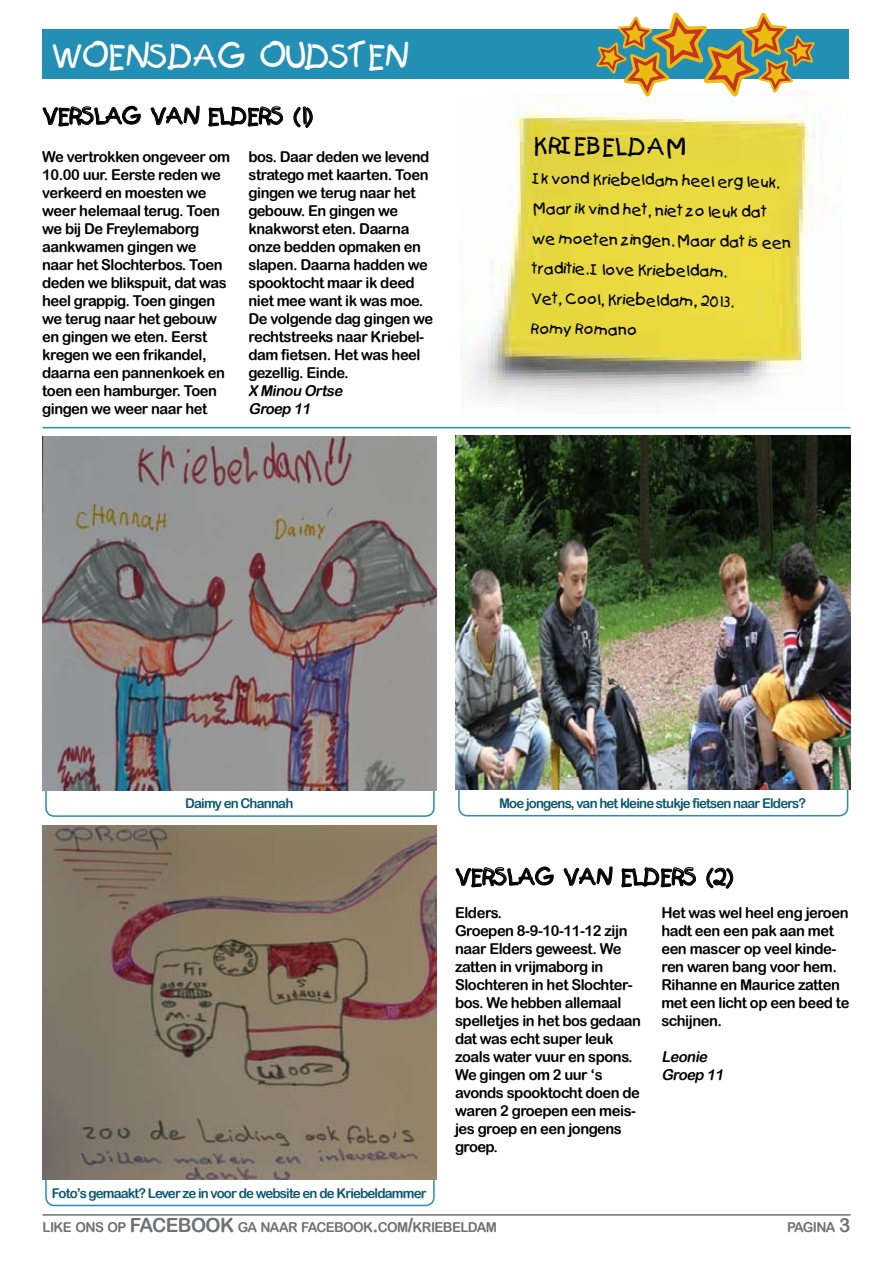
<style>
.page{position:relative;width:893px;height:1263px;background:#fff}
.page>*{position:absolute;margin:0;border:0;box-sizing:border-box;transform-origin:0 0}
.t1{font:33px "Kids Plain";letter-spacing:-.05em;color:#fff}
.t2{font:24px "Kids Plain";color:#000}
.t3{font:22.5px "Kids Plain";letter-spacing:-.05em;color:#000}
.t4{font:15px/18px "Arial Rounded MT Bold";letter-spacing:-.03em;color:#000}
.t5{font:15px/30px "Kids Plain";color:#000}
.t6{font:italic 15px/18px "Arial Rounded MT Bold";color:#000}
.t7{font:13.65px "Arial Rounded MT Bold";letter-spacing:-.045em;color:#707173}
.t8{font:13.5px "Arial Rounded MT Bold";letter-spacing:-.06em;color:#0c5870}
.s1{font-size:19.5px}
</style>
<div class="page">
<hr style="left:43px;top:1214px;width:807px;height:2px;background:#707173">
<div style="left:43px;top:29px;width:806px;height:50px;background:#248fb4"></div>
<img style="left:460px;top:109px;width:366px;height:295px">
<hr style="left:43px;top:427px;width:807px;height:1px;background:#248fb4">
<svg style="left:596px;top:12px;width:219px;height:117px"></svg>
<svg style="left:42px;top:105px;width:99px;height:22px"></svg>
<svg style="left:150px;top:105px;width:50px;height:21px"></svg>
<svg style="left:208px;top:106px;width:76px;height:21px"></svg>
<svg style="left:293px;top:106px;width:20px;height:22px"></svg>
<div style="left:458px;top:777px;width:390px;height:39px;border:2px solid #248fb4;border-radius:9px"></div>
<img style="left:456px;top:436px;width:394px;height:354px">
<div style="left:45px;top:1167px;width:390px;height:39px;border:2px solid #248fb4;border-radius:9px"></div>
<img style="left:43px;top:826px;width:394px;height:354px">
<div style="left:45px;top:778px;width:390px;height:39px;border:2px solid #248fb4;border-radius:9px"></div>
<img style="left:43px;top:436px;width:394px;height:354px">
<svg style="left:455px;top:866px;width:99px;height:22px"></svg>
<svg style="left:563px;top:866px;width:50px;height:20px"></svg>
<svg style="left:621px;top:867px;width:75px;height:21px"></svg>
<svg style="left:706px;top:867px;width:28px;height:22px"></svg>
<h1 class="t1" style="left:52px;top:35px;width:358px">WOENSDAG OUDSTEN</h1>
<h3 class="t3" style="left:43px;top:102px;width:274px">VERSLAG VAN ELDERS (1)</h3>
<p class="t4" style="left:42px;top:147px;width:190px">We vertrokken ongeveer om<br>10.00 uur. Eerste reden we verkeerd en moesten we weer helemaal terug. Toen we bij De Freylemaborg aankwamen gingen we naar het Slochterbos. Toen deden we blikspuit, dat was heel grappig. Toen gingen we terug naar het gebouw en gingen we eten. Eerst kregen we een frikandel, daarna een pannenkoek en toen een hamburger. Toen gingen we weer naar het</p>
<p class="t4" style="left:248px;top:147px;width:186px">bos. Daar deden we levend stratego met kaarten. Toen gingen we terug naar het gebouw. En gingen we knakworst eten. Daarna onze bedden opmaken en slapen. Daarna hadden we spooktocht maar ik deed niet mee want ik was moe.<br>De volgende dag gingen we rechtstreeks naar Kriebel&shy;dam fietsen. Het was heel gezellig. Einde.</p>
<p class="t6" style="left:248px;top:381px;width:99px">X Minou Ortse<br>Groep 11</p>
<h2 class="t2" style="left:534px;top:130px;width:154px;rotate:1deg">KRIEBELDAM</h2>
<p class="t5" style="left:534px;top:163px;width:261px;rotate:1deg">Ik vond Kriebeldam heel erg leuk.<br>Maar ik vind het, niet zo leuk dat we moeten zingen. Maar dat is een traditie. I love Kriebeldam.<br>Vet, Cool, Kriebeldam, 2013.<br>Romy Romano</p>
<p class="t8" style="left:185px;top:795px;width:110px">Daimy en Channah</p>
<p class="t8" style="left:52px;top:1185px;width:376px">Foto’s gemaakt? Lever ze in voor de website en de Kriebeldammer</p>
<p class="t8" style="left:499px;top:795px;width:308px">Moe jongens, van het kleine stukje fietsen naar Elders?</p>
<h3 class="t3" style="left:455px;top:863px;width:281px">VERSLAG VAN ELDERS (2)</h3>
<p class="t4" style="left:455px;top:903px;width:188px">Elders.<br>Groepen 8-9-10-11-12 zijn naar Elders geweest. We zatten in vrijmaborg in<br>Slochteren in het Slochter&shy;bos. We hebben allemaal spelletjes in het bos gedaan dat was echt super leuk zoals water vuur en spons.<br>We gingen om 2 uur ‘s avonds spooktocht doen de waren 2 groepen een meis&shy;jes groep en een jongens groep.</p>
<p class="t4" style="left:661px;top:903px;width:190px">Het was wel heel eng jeroen hadt een een pak aan met een mascer op veel kinde&shy;ren waren bang voor hem.<br>Rihanne en Maurice zatten met een licht op een beed te schijnen.</p>
<p class="t6" style="left:661px;top:1047px;width:67px">Leonie<br>Groep 11</p>
<p class="t7" style="left:43px;top:1219px;width:164px">LIKE ONS OP <span class="s1">FACEBOOK</span></p>
<p class="t7" style="left:238px;top:1219px;width:260px">GA NAAR FACEBOOK<span class="s1">.</span>COM<span class="s1">/</span>KRIEBELDAM</p>
<p class="t7" style="left:787px;top:1219px;width:65px">PAGINA <span class="s1">3</span></p>
</div>
